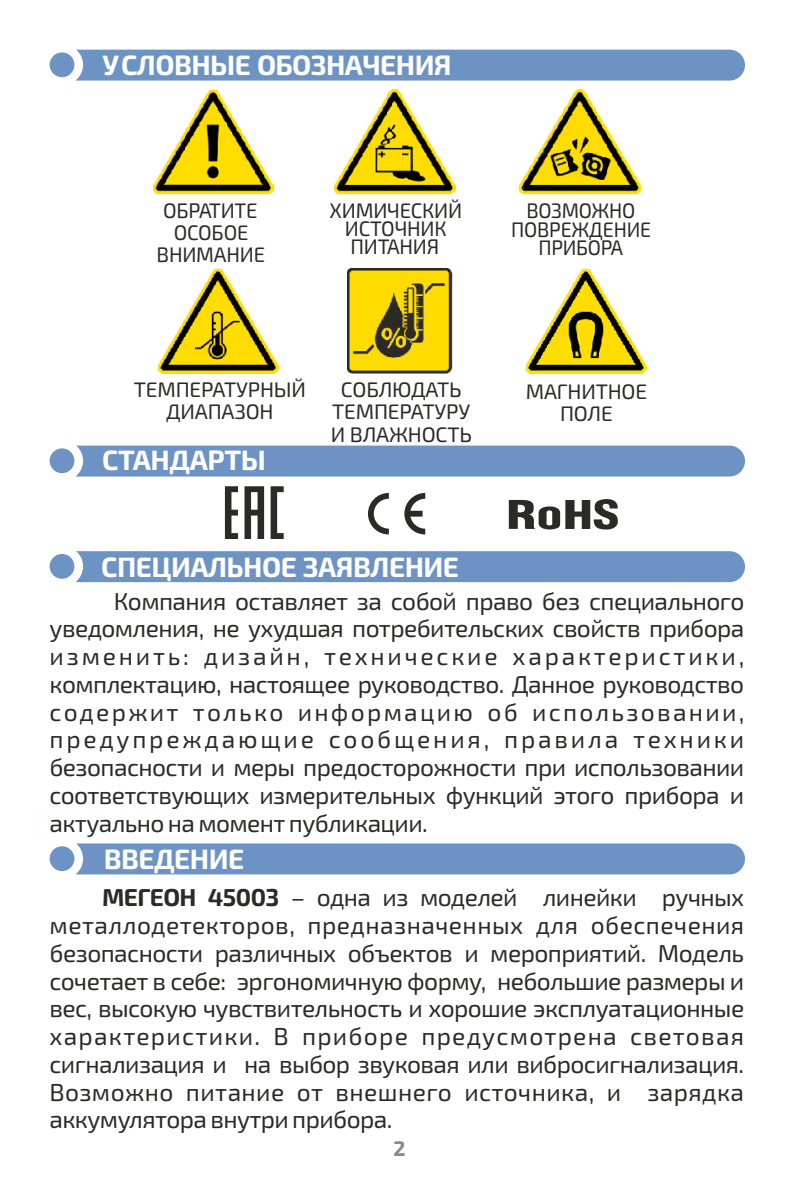
<style>
.page{position:relative;width:794px;height:1191px;background:#fff}
.page>*{position:absolute;margin:0;border:0;box-sizing:border-box;transform-origin:0 0}
.t1{font:700 28px "Exo 2.0";letter-spacing:-.02em;color:#fefefe}
.t2{font:24.5px/27.7px "Exo 2.0";letter-spacing:-.025em;color:#2b2a29;text-align:justify}
.t3{font:21px/22.1px "Exo 2.0";letter-spacing:-.01em;color:#2b2a29;text-align:center}
.t4{font:21px/18.6px "Exo 2.0";letter-spacing:-.01em;color:#2b2a29;text-align:center;scale:.94 1}
.t5{font:700 21px "Exo 2.0";color:#898989}
.s1{font-weight:700}
</style>
<div class="page">
<div style="left:50px;top:445px;width:695px;height:31px;background:#6d93c5"></div>
<img style="left:153px;top:90px;width:121px;height:105px">
<img style="left:334px;top:89px;width:121px;height:106px">
<img style="left:519px;top:89px;width:121px;height:106px">
<img style="left:525px;top:269px;width:121px;height:105px">
<img style="left:347px;top:269px;width:105px;height:104px">
<img style="left:158px;top:269px;width:121px;height:105px">
<div style="left:50px;top:50px;width:695px;height:31px;background:#6d93c5"></div>
<div style="left:50px;top:551px;width:695px;height:31px;background:#6d93c5"></div>
<div style="left:49px;top:843px;width:696px;height:31px;background:#6d93c5"></div>
<svg style="left:225px;top:486px;width:59px;height:53px"></svg>
<svg style="left:509px;top:499px;width:109px;height:30px"></svg>
<svg style="left:368px;top:493px;width:57px;height:41px"></svg>
<p class="t1" style="left:102px;top:56px;width:351px">УСЛОВНЫЕ ОБОЗНАЧЕНИЯ</p>
<p class="t3" style="left:329px;top:203px;width:134px;line-height:18.6px">ХИМИЧЕСКИЙ<br>ИСТОЧНИК<br>ПИТАНИЯ</p>
<p class="t3" style="left:157px;top:201px;width:110px">ОБРАТИТЕ<br>ОСОБОЕ<br>ВНИМАНИЕ</p>
<p class="t4" style="left:511px;top:204px;width:150px">ВОЗМОЖНО<br>ПОВРЕЖДЕНИЕ<br>ПРИБОРА</p>
<p class="t3" style="left:134px;top:381px;width:173px">ТЕМПЕРАТУРНЫЙ<br>ДИАПАЗОН</p>
<p class="t1" style="left:102px;top:450px;width:165px">СТАНДАРТЫ</p>
<p class="t3" style="left:331px;top:381px;width:143px">СОБЛЮДАТЬ<br>ТЕМПЕРАТУРУ<br>И ВЛАЖНОСТЬ</p>
<p class="t3" style="left:526px;top:382px;width:123px">МАГНИТНОЕ<br>ПОЛЕ</p>
<p class="t1" style="left:101px;top:558px;width:359px">СПЕЦИАЛЬНОЕ ЗАЯВЛЕНИЕ</p>
<p class="t2" style="left:49px;top:589px;width:696px;text-indent:64px">Компания оставляет за собой право без специального уведомления, не ухудшая потребительских свойств прибора изменить: дизайн, технические характеристики, комплектацию, настоящее руководство. Данное руководство содержит только информацию об использовании, предупреждающие сообщения, правила техники безопасности и меры предосторожности при использовании соответствующих измерительных функций этого прибора и актуально на момент публикации.</p>
<p class="t1" style="left:104px;top:849px;width:142px">ВВЕДЕНИЕ</p>
<p class="t2" style="left:49px;top:886px;width:696px;text-indent:53px"><span class="s1">МЕГЕОН 45003</span> – одна из моделей линейки ручных металлодетекторов, предназначенных для обеспечения безопасности различных объектов и мероприятий. Модель сочетает в себе: эргономичную форму, небольшие размеры и вес, высокую чувствительность и хорошие эксплуатационные характеристики. В приборе предусмотрена световая сигнализация и на выбор звуковая или вибросигнализация.<br>Возможно питание от внешнего источника, и зарядка аккумулятора внутри прибора.</p>
<p class="t5" style="left:393px;top:1141px;width:14px">2</p>
</div>
